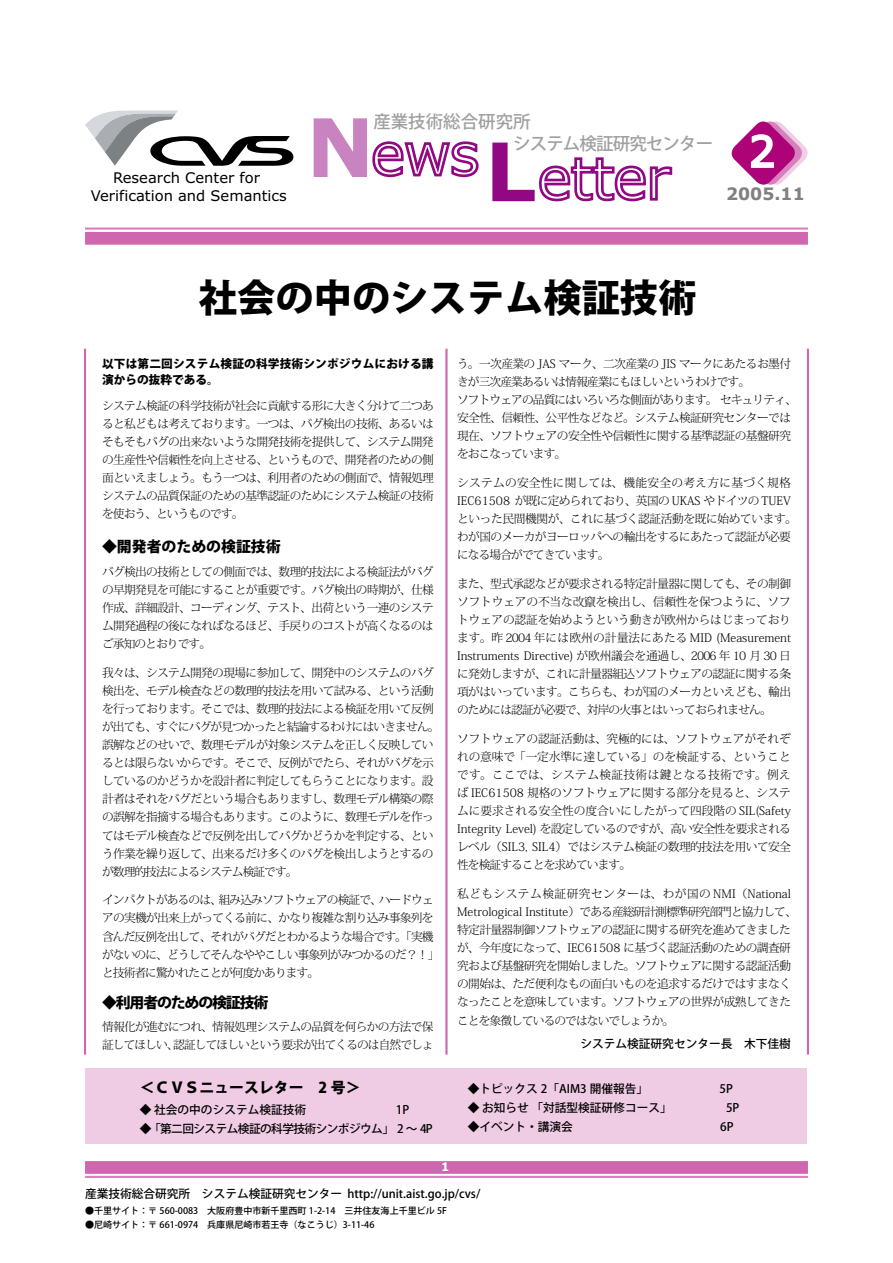
<style>
.page{position:relative;width:893px;height:1263px;background:#fff}
.page>*{position:absolute;margin:0;border:0;box-sizing:border-box;transform-origin:0 0}
.t1{font:700 80.7px "Verdana";color:#c983c1}
.t2{font:700 80.7px "Verdana";color:#920883}
.t3{font:42.45px "Verdana";color:#fff}
.t4{font:800 38.25px "Koz Go Pro";color:#000}
.t5{font:17.4px/21.5px "Koz Go Pro Medium 90 msp RKSJ H";letter-spacing:-.05em;color:#9f9fa0}
.t6{font:700 16.95px "Verdana";color:#818181}
.t7{font:800 14.85px "Koz Go Pro";color:#000}
.t8{font:800 14.85px "Koz Go Pro";letter-spacing:-.075em;color:#000}
.t9{font:14.7px/17.7px "Verdana";color:#000;text-align:center}
.t10{font:300 11.7px/18px "Koz Min Pro";letter-spacing:-.055em;color:#000;text-align:justify}
.t11{font:500 11.7px "Koz Go Pro";color:#000}
.t12{font:300 11.7px/18px "Koz Min Pro";letter-spacing:-.03em;color:#000}
.t13{font:300 11.7px/18px "Koz Min Pro";letter-spacing:-.075em;color:#000}
.t14{font:800 11.7px/16.5px "Koz Go Pro";letter-spacing:.015em;color:#000}
.t15{font:500 11.7px "Koz Go Pro";letter-spacing:-.05em;color:#000}
.t16{font:700 11.7px "Verdana";color:#fff}
.t17{font:500 9px "Koz Go Pro";color:#000}
.s1{font-weight:800}
</style>
<div class="page">
<div style="left:85px;top:1161px;width:723px;height:13px;background:#ce67af"></div>
<hr style="left:85px;top:1176px;width:723px;height:2px;background:#d780bc">
<div style="left:85px;top:232px;width:723px;height:13px;background:#ce67af"></div>
<svg style="left:372px;top:141px;width:107px;height:37px"></svg>
<svg style="left:539px;top:157px;width:134px;height:45px"></svg>
<hr style="left:445px;top:349px;width:3px;height:705px;background:#ce67af">
<hr style="left:84px;top:349px;width:2px;height:705px;background:#ce67af">
<hr style="left:807px;top:349px;width:2px;height:705px;background:#ce67af">
<svg style="left:85px;top:111px;width:208px;height:55px"></svg>
<svg style="left:731px;top:121px;width:77px;height:64px"></svg>
<hr style="left:85px;top:227px;width:723px;height:3px;background:#d780bc">
<div style="left:85px;top:1068px;width:722px;height:76px;background:#efcce4"></div>
<p class="t9" style="left:91px;top:169px;width:198px">Research Center for<br>Verification and Semantics</p>
<h3 class="t5" style="left:513px;top:112px;width:202px;text-indent:-140px">産業技術総合研究所<br>システム検証研究センター</h3>
<h1 class="t1" style="left:306px;top:96px;width:70px">N</h1>
<h1 class="t2" style="left:485px;top:120px;width:53px">L</h1>
<h2 class="t3" style="left:749px;top:124px;width:29px">2</h2>
<h3 class="t6" style="left:726px;top:183px;width:80px">2005.11</h3>
<h3 class="t4" style="left:199px;top:273px;width:499px">社会の中のシステム検証技術</h3>
<p class="t14" style="left:102px;top:356px;width:333px">以下は第二回システム検証の科学技術シンポジウムにおける講演からの抜粋である。</p>
<p class="t10" style="left:102px;top:396px;width:333px">システム検証の科学技術が社会に貢献する形に大きく分けて二つあると私どもは考えております。一つは、バグ検出の技術、あるいはそもそもバグの出来ないような開発技術を提供して、システム開発の生産性や信頼性を向上させる、というもので、開発者のための側面といえましょう。もう一つは、利用者のための側面で、情報処理システムの品質保証のための基準認証のためにシステム検証の技術を使おう、というものです。</p>
<p class="t7" style="left:102px;top:537px;width:180px">◆開発者のための検証技術</p>
<p class="t10" style="left:102px;top:562px;width:333px">バグ検出の技術としての側面では、数理的技法による検証法がバグの早期発見を可能にすることが重要です。バグ検出の時期が、仕様作成、詳細設計、コーディング、テスト、出荷という一連のシステム開発過程の後になればなるほど、手戻りのコストが高くなるのはご承知のとおりです。</p>
<p class="t10" style="left:102px;top:663px;width:339px;text-align:left">我々は、システム開発の現場に参加して、開発中のシステムのバグ検出を、モデル検査などの数理的技法を用いて試みる、という活動を行っております。そこでは、数理的技法による検証を用いて反例が出ても、すぐにバグが見つかったと結論するわけにはいきません。誤解などのせいで、数理モデルが対象システムを正しく反映しているとは限らないからです。そこで、反例がでたら、それがバグを示しているのかどうかを設計者に判定してもらうことになります。設計者はそれをバグだという場合もありますし、数理モデル構築の際の誤解を指摘する場合もあります。このように、数理モデルを作ってはモデル検査などで反例を出してバグかどうかを判定する、という作業を繰り返して、出来るだけ多くのバグを検出しようとするのが数理的技法によるシステム検証です。</p>
<p class="t10" style="left:102px;top:891px;width:339px;text-align:left">インパクトがあるのは、組み込みソフトウェアの検証で、ハードウェアの実機が出来上がってくる前に、かなり複雑な割り込み事象列を含んだ反例を出して、それがバグだとわかるような場合です。「実機がないのに、どうしてそんなややこしい事象列がみつかるのだ？！」と技術者に驚かれたことが何度かあります。</p>
<p class="t8" style="left:102px;top:993px;width:168px">◆利用者のための検証技術</p>
<p class="t13" style="left:102px;top:1017px;width:333px">情報化が進むにつれ、情報処理システムの品質を何らかの方法で保証してほしい、認証してほしいという要求が出てくるのは自然でしょ</p>
<p class="t10" style="left:457px;top:354px;width:341px;text-align:left">う。一次産業の JAS マーク、二次産業の JIS マークにあたるお墨付きが三次産業あるいは情報産業にもほしいというわけです。<br>ソフトウェアの品質にはいろいろな側面があります。 セキュリティ、安全性、信頼性、公平性などなど。システム検証研究センターでは現在、ソフトウェアの安全性や信頼性に関する基準認証の基盤研究をおこなっています。</p>
<p class="t12" style="left:457px;top:473px;width:341px">システムの安全性に関しては、機能安全の考え方に基づく規格<br>IEC61508 が既に定められており、英国の UKAS やドイツの TUEVといった民間機関が、これに基づく認証活動を既に始めています。わが国のメーカがヨーロッパへの輸出をするにあたって認証が必要になる場合がでてきています。</p>
<p class="t10" style="left:457px;top:574px;width:335px">また、型式承認などが要求される特定計量器に関しても、その制御ソフトウェアの不当な改竄を検出し、信頼性を保つように、ソフトウェアの認証を始めようという動きが欧州からはじまっております。昨 2004 年には欧州の計量法にあたる MID (Measurement Instruments Directive) が欧州議会を通過し、2006 年 10 月 30 日に発効しますが、これに計量器組込ソフトウェアの認証に関する条項がはいっています。こちらも、わが国のメーカといえども、輸出のためには認証が必要で、対岸の火事とはいっておられません。</p>
<p class="t10" style="left:457px;top:729px;width:335px">ソフトウェアの認証活動は、究極的には、ソフトウェアがそれぞれの意味で「一定水準に達している」のを検証する、ということです。ここでは、システム検証技術は鍵となる技術です。例えば IEC61508 規格のソフトウェアに関する部分を見ると、システムに要求される安全性の度合いにしたがって四段階の SIL(Safety Integrity Level) を設定しているのですが、高い安全性を要求されるレベル（SIL3, SIL4）ではシステム検証の数理的技法を用いて安全性を検証することを求めています。</p>
<p class="t10" style="left:457px;top:884px;width:341px;text-align:left">私どもシステム検証研究センターは、わが国の NMI（National Metrological Institute）である産総研計測標準研究部門と協力して、特定計量器制御ソフトウェアの認証に関する研究を進めてきましたが、今年度になって、IEC61508 に基づく認証活動のための調査研究および基盤研究を開始しました。ソフトウェアに関する認証活動の開始は、ただ便利なもの面白いものを追求するだけではすまなくなったことを意味しています。ソフトウェアの世界が成熟してきたことを象徴しているのではないでしょうか。</p>
<p class="t11" style="left:580px;top:1036px;width:212px">システム検証研究センター長　木下佳樹</p>
<p class="t7" style="left:140px;top:1078px;width:222px">＜ＣＶＳニュースレター　2 号＞</p>
<p class="t11" style="left:140px;top:1102px;width:271px">◆ 社会の中のシステム検証技術　　 　　　　　1P</p>
<p class="t15" style="left:140px;top:1121px;width:306px"><span class="s1">◆</span>「第二回システム検証の科学技術シンポジウム」 2 ～ 4P　</p>
<p class="t16" style="left:441px;top:1160px;width:10px">1</p>
<p class="t11" style="left:468px;top:1081px;width:188px">◆トピックス 2「AIM3 開催報告」　</p>
<p class="t11" style="left:719px;top:1081px;width:15px">5P</p>
<p class="t11" style="left:468px;top:1100px;width:223px">◆ お知らせ 「対話型検証研修コース」　　</p>
<p class="t11" style="left:726px;top:1100px;width:27px">5P　</p>
<p class="t11" style="left:468px;top:1119px;width:222px">◆イベント・講演会　　　　　　　　 　</p>
<p class="t11" style="left:720px;top:1119px;width:15px">6P</p>
<p class="t11" style="left:85px;top:1186px;width:397px">産業技術総合研究所　システム検証研究センター http://unit.aist.go.jp/cvs/</p>
<p class="t17" style="left:85px;top:1205px;width:363px">●千里サイト：〒 560-0083　大阪府豊中市新千里西町 1-2-14　三井住友海上千里ビル 5F</p>
<p class="t17" style="left:85px;top:1219px;width:300px">●尼崎サイト：〒 661-0974　兵庫県尼崎市若王寺（なこうじ）3-11-46　</p>
</div>
